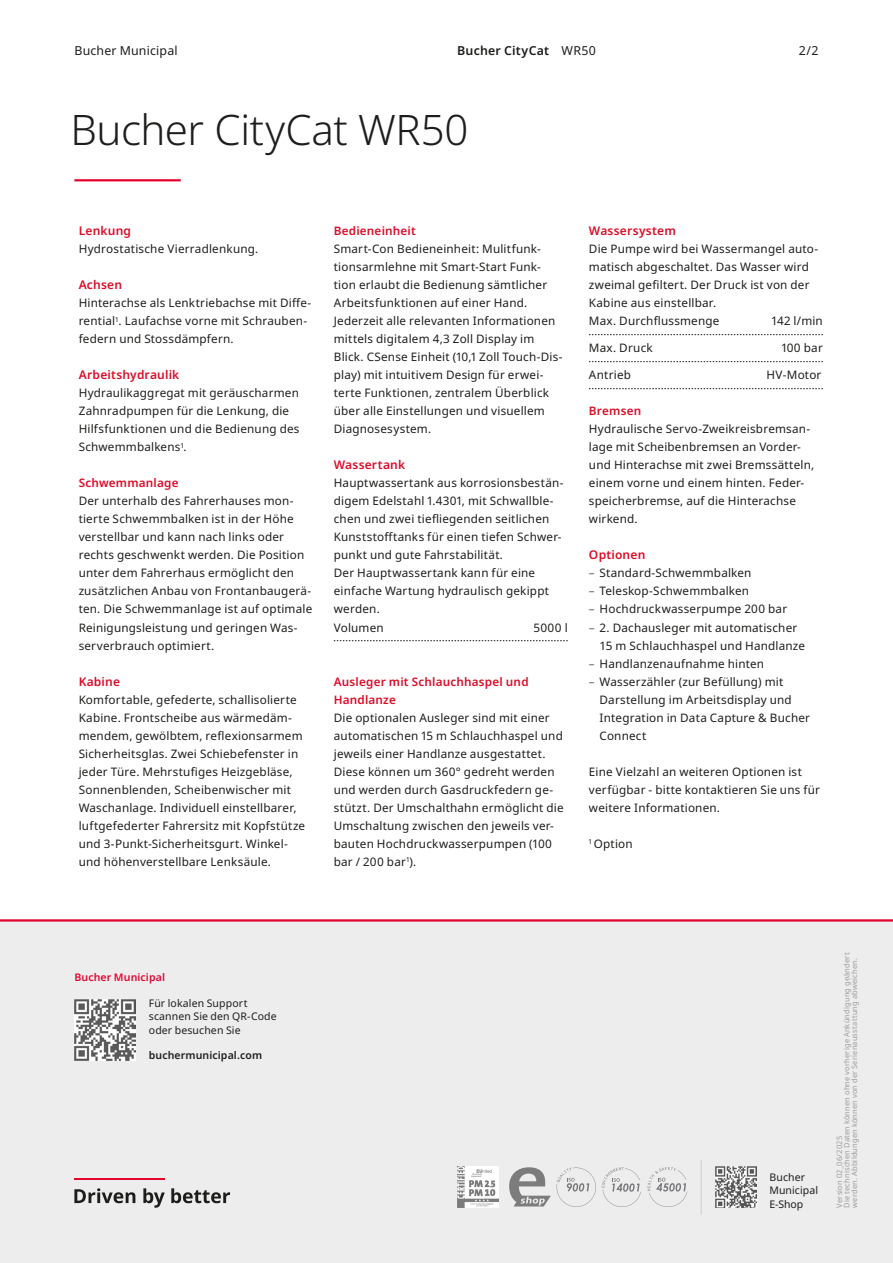
<style>
.page{position:relative;width:893px;height:1263px;background:#fff}
.page>*{position:absolute;margin:0;border:0;box-sizing:border-box;transform-origin:0 0}
.Title_28_30pt{font:300 42px "Noto Sans";letter-spacing:-.01em;color:#1d1d1b}
.t1{font:600 12.3px "Noto Sans";letter-spacing:.015em;color:#1d1d1b}
.Header_left_8_25_12pt{font:12.3px "Noto Sans";letter-spacing:.015em;color:#1d1d1b}
.Header_right_8_25_12pt{font:12.3px "Noto Sans";color:#1d1d1b}
.Subtitle_small_8_12pt{font:600 12px "Noto Sans";letter-spacing:.015em;color:#dc0c26}
.Copy_small_8_12pt_left{font:600 12px "Noto Sans";letter-spacing:.02em;color:#dc0c26}
.Copy_small_8_12pt_left-2{font:11.7px/18px "Noto Sans";letter-spacing:.015em;color:#1d1d1b}
.Copy_small_8_12pt_left_Listing{font:11.7px/18px "Noto Sans";letter-spacing:.015em;color:#1d1d1b}
.Subtitle_small_8_12pt-2{font:600 11.7px/18px "Noto Sans";letter-spacing:.015em;color:#dc0c26}
.Copy_small_Texttable_8_12pt_left{font:11.7px "Noto Sans";letter-spacing:.02em;color:#1d1d1b}
.Text_7_9pt{font:10.5px/13.5px "Noto Sans";letter-spacing:.01em;color:#1d1d1b}
.Text_7_9pt-2{font:600 10.5px "Noto Sans";letter-spacing:.01em;color:#1d1d1b}
.contact_info_header_7_9{font:600 10.5px "Noto Sans";letter-spacing:.01em;color:#e4042e}
.Text_5_5_disclaimer_only{font:7.5px/7.5px "Noto Sans";letter-spacing:.02em;color:#9d9d9d}
.s1{font-weight:400}
.s2{font-weight:300}
</style>
<div class="page">
<div style="left:0;top:919px;width:893px;height:344px;background:#ededed"></div>
<hr style="left:74px;top:179px;width:107px;height:2px;background:#e4042e">
<hr style="left:0;top:919px;width:893px;height:2px;background:#e4042e">
<svg style="left:334px;top:640px;width:234px;height:1px"></svg>
<svg style="left:589px;top:334px;width:234px;height:1px"></svg>
<svg style="left:589px;top:361px;width:234px;height:1px"></svg>
<svg style="left:589px;top:388px;width:234px;height:1px"></svg>
<img style="left:74px;top:999px;width:62px;height:61px">
<svg style="left:74px;top:1188px;width:61px;height:15px"></svg>
<svg style="left:143px;top:1188px;width:22px;height:20px"></svg>
<svg style="left:171px;top:1188px;width:59px;height:15px"></svg>
<hr style="left:74px;top:1178px;width:91px;height:2px;background:#e4042e">
<img style="left:715px;top:1167px;width:42px;height:41px">
<img style="left:457px;top:1167px;width:41px;height:41px">
<svg style="left:509px;top:1167px;width:42px;height:39px"></svg>
<svg style="left:557px;top:1167px;width:39px;height:40px"></svg>
<svg style="left:602px;top:1167px;width:39px;height:40px"></svg>
<svg style="left:647px;top:1167px;width:40px;height:40px"></svg>
<hr style="left:701px;top:1160px;width:1px;height:55px;background:#d1d1d1">
<p class="Header_left_8_25_12pt" style="left:74px;top:42px;width:105px">Bucher Municipal</p>
<p class="t1" style="left:457px;top:42px;width:140px">Bucher CityCat <span class="s1">WR50</span></p>
<p class="Header_right_8_25_12pt" style="left:799px;top:42px;width:21px">2/2</p>
<p class="Title_28_30pt" style="left:70px;top:101px;width:400px">Bucher CityCat WR50</p>
<p class="Subtitle_small_8_12pt" style="left:79px;top:223px;width:54px">Lenkung</p>
<p class="Copy_small_8_12pt_left-2" style="left:79px;top:240px;width:181px">Hydrostatische Vierradlenkung.</p>
<p class="Subtitle_small_8_12pt" style="left:79px;top:277px;width:45px">Achsen</p>
<p class="Copy_small_8_12pt_left-2" style="left:79px;top:294px;width:234px">Hinterachse als Lenktriebachse mit Diffe&shy;rential<sup>1</sup>. Laufachse vorne mit Schrauben&shy;federn und Stossdämpfern.</p>
<p class="Subtitle_small_8_12pt" style="left:79px;top:367px;width:102px">Arbeitshydraulik</p>
<p class="Copy_small_8_12pt_left-2" style="left:79px;top:384px;width:222px">Hydraulikaggregat mit geräuscharmen Zahnradpumpen für die Lenkung, die Hilfsfunktionen und die Bedienung des Schwemmbalkens<sup>1</sup>.</p>
<p class="Subtitle_small_8_12pt-2" style="left:79px;top:474px;width:101px">Schwemmanlage</p>
<p class="Copy_small_8_12pt_left-2" style="left:79px;top:492px;width:235px">Der unterhalb des Fahrerhauses mon&shy;tierte Schwemmbalken ist in der Höhe verstellbar und kann nach links oder rechts geschwenkt werden. Die Position unter dem Fahrerhaus ermöglicht den zusätzlichen Anbau von Frontanbaugerä&shy;ten. Die Schwemmanlage ist auf optimale Reinigungsleistung und geringen Was&shy;serverbrauch optimiert.</p>
<p class="Subtitle_small_8_12pt" style="left:79px;top:673px;width:43px">Kabine</p>
<p class="Copy_small_8_12pt_left-2" style="left:79px;top:690px;width:228px">Komfortable, gefederte, schallisolierte Kabine. Frontscheibe aus wärmedäm&shy;mendem, gewölbtem, reflexionsarmem Sicherheitsglas. Zwei Schiebefenster in jeder Türe. Mehrstufiges Heizgebläse, Sonnenblenden, Scheibenwischer mit Waschanlage. Individuell einstellbarer, luftgefederter Fahrersitz mit Kopfstütze und 3-Punkt-Sicherheitsgurt. Winkel&shy;und höhenverstellbare Lenksäule.</p>
<p class="Subtitle_small_8_12pt-2" style="left:334px;top:222px;width:84px">Bedieneinheit</p>
<p class="Copy_small_8_12pt_left-2" style="left:334px;top:240px;width:230px">Smart-Con Bedieneinheit: Mulitfunk&shy;tionsarmlehne mit Smart-Start Funk&shy;tion erlaubt die Bedienung sämtlicher Arbeitsfunktionen auf einer Hand.<br>Jederzeit alle relevanten Informationen mittels digitalem 4,3 Zoll Display im Blick. CSense Einheit (10,1 Zoll Touch-Dis&shy;play) mit intuitivem Design für erwei&shy;terte Funktionen, zentralem Überblick über alle Einstellungen und visuellem Diagnosesystem.</p>
<p class="Subtitle_small_8_12pt" style="left:334px;top:457px;width:73px">Wassertank</p>
<p class="Copy_small_8_12pt_left-2" style="left:334px;top:474px;width:231px">Hauptwassertank aus korrosionsbestän&shy;digem Edelstahl 1.4301, mit Schwallble&shy;chen und zwei tiefliegenden seitlichen Kunststofftanks für einen tiefen Schwer&shy;punkt und gute Fahrstabilität.</p>
<p class="Copy_small_8_12pt_left-2" style="left:334px;top:564px;width:217px">Der Hauptwassertank kann für eine einfache Wartung hydraulisch gekippt werden.</p>
<p class="Copy_small_Texttable_8_12pt_left" style="left:334px;top:619px;width:51px">Volumen</p>
<p class="Copy_small_Texttable_8_12pt_left" style="left:533px;top:619px;width:36px">5000 l</p>
<p class="Subtitle_small_8_12pt-2" style="left:334px;top:672px;width:196px">Ausleger mit Schlauchhaspel und<br>Handlanze</p>
<p class="Copy_small_8_12pt_left-2" style="left:334px;top:708px;width:231px">Die optionalen Ausleger sind mit einer automatischen 15 m Schlauchhaspel und jeweils einer Handlanze ausgestattet.<br>Diese können um 360° gedreht werden und werden durch Gasdruckfedern ge&shy;stützt. Der Umschalthahn ermöglicht die Umschaltung zwischen den jeweils ver&shy;bauten Hochdruckwasserpumpen (100 bar / 200 bar<sup>1</sup>).</p>
<p class="Copy_small_8_12pt_left" style="left:589px;top:223px;width:89px">Wassersystem</p>
<p class="Copy_small_8_12pt_left-2" style="left:589px;top:240px;width:231px">Die Pumpe wird bei Wassermangel auto&shy;matisch abgeschaltet. Das Wasser wird zweimal gefiltert. Der Druck ist von der Kabine aus einstellbar.</p>
<p class="Copy_small_Texttable_8_12pt_left" style="left:589px;top:313px;width:132px">Max. Durchflussmenge</p>
<p class="Copy_small_Texttable_8_12pt_left" style="left:772px;top:313px;width:52px">142 l/min</p>
<p class="Copy_small_Texttable_8_12pt_left" style="left:589px;top:340px;width:65px">Max. Druck</p>
<p class="Copy_small_Texttable_8_12pt_left" style="left:782px;top:340px;width:43px">100 bar</p>
<p class="Copy_small_Texttable_8_12pt_left" style="left:589px;top:367px;width:44px">Antrieb</p>
<p class="Copy_small_Texttable_8_12pt_left" style="left:766px;top:367px;width:56px">HV-Motor</p>
<p class="Subtitle_small_8_12pt-2" style="left:589px;top:402px;width:54px">Bremsen</p>
<p class="Copy_small_8_12pt_left-2" style="left:589px;top:420px;width:227px">Hydraulische Servo-Zweikreisbremsan&shy;lage mit Scheibenbremsen an Vorder&shy;und Hinterachse mit zwei Bremssätteln, einem vorne und einem hinten. Feder&shy;speicherbremse, auf die Hinterachse wirkend.</p>
<p class="Subtitle_small_8_12pt" style="left:589px;top:547px;width:58px">Optionen</p>
<p class="Copy_small_8_12pt_left-2" style="left:589px;top:564px;width:164px"><span class="s2">–</span> Standard-Schwemmbalken</p>
<p class="Copy_small_8_12pt_left-2" style="left:589px;top:582px;width:162px"><span class="s2">–</span> Teleskop-Schwemmbalken</p>
<p class="Copy_small_8_12pt_left-2" style="left:589px;top:600px;width:200px"><span class="s2">–</span> Hochdruckwasserpumpe 200 bar</p>
<p class="Copy_small_8_12pt_left-2" style="left:600px;top:618px;width:207px;text-indent:-11px"><span class="s2">–</span> 2. Dachausleger mit automatischer<br>15 m Schlauchhaspel und Handlanze</p>
<p class="Copy_small_8_12pt_left-2" style="left:589px;top:654px;width:177px"><span class="s2">–</span> Handlanzenaufnahme hinten</p>
<p class="Copy_small_8_12pt_left-2" style="left:600px;top:672px;width:212px;text-indent:-11px"><span class="s2">–</span> Wasserzähler (zur Befüllung) mit<br>Darstellung im Arbeitsdisplay und<br>Integration in Data Capture &amp; Bucher<br>Connect</p>
<p class="Copy_small_8_12pt_left_Listing" style="left:589px;top:762px;width:233px">Eine Vielzahl an weiteren Optionen ist verfügbar - bitte kontaktieren Sie uns für weitere Informationen.</p>
<p class="Copy_small_8_12pt_left-2" style="left:589px;top:834px;width:45px"><sup>1</sup> Option</p>
<p class="contact_info_header_7_9" style="left:74px;top:970px;width:92px">Bucher Municipal</p>
<p class="Text_7_9pt" style="left:149px;top:996px;width:100px">Für lokalen Support</p>
<p class="Text_7_9pt" style="left:149px;top:1010px;width:129px">scannen Sie den QR-Code</p>
<p class="Text_7_9pt" style="left:149px;top:1023px;width:93px">oder besuchen Sie</p>
<p class="Text_7_9pt-2" style="left:149px;top:1048px;width:115px">buchermunicipal.com</p>
<p class="Text_7_9pt" style="left:769px;top:1170px;width:50px">Bucher<br>Municipal<br>E-Shop</p>
<p class="Text_5_5_disclaimer_only" style="left:843px;top:1208px;width:257px;rotate:-90deg">Die technischen Daten können ohne vorherige Ankündigung geändert werden. Abbildungen können von der Serienausstattung abweichen.</p>
<p class="Text_5_5_disclaimer_only" style="left:836px;top:1208px;width:73px;rotate:-90deg">Version 02_06/2025</p>
</div>
